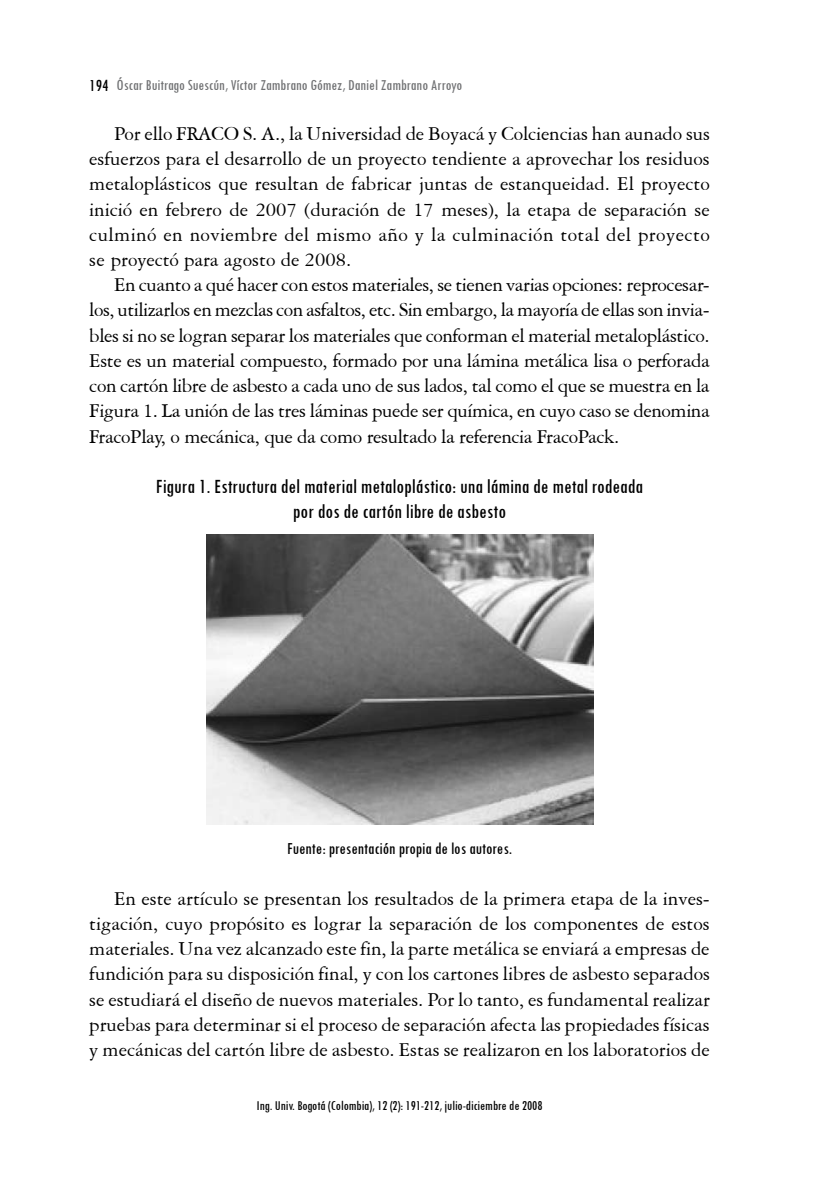
<style>
.page{position:relative;width:819px;height:1191px;background:#fff}
.page>*{position:absolute;margin:0;border:0;box-sizing:border-box;transform-origin:0 0}
.t1{font:21px/25.2px "American Garamond BT";color:#000;text-align:justify}
.t2{font:condensed 21px/25.2px "Tw Cen";color:#000;text-align:center}
.t3{font:condensed 17.5px "Tw Cen";color:#000}
.t4{font:condensed 15.75px "Tw Cen";color:#707173}
.t5{font:condensed 14px "Tw Cen";color:#000}
.s1{font-size:17.5px;color:#000}
</style>
<div class="page">
<img style="left:206px;top:534px;width:387px;height:290px">
<p class="t4" style="left:89px;top:76px;width:374px"><span class="s1">194</span> Óscar Buitrago Suescún, Víctor Zambrano Gómez, Daniel Zambrano Arroyo</p>
<p class="t1" style="left:89px;top:121px;width:622px;text-indent:25px">Por ello FRACO S. A., la Universidad de Boyacá y Colciencias han aunado sus esfuerzos para el desarrollo de un proyecto tendiente a aprovechar los residuos metaloplásticos que resultan de fabricar juntas de estanqueidad. El proyecto inició en febrero de 2007 (duración de 17 meses), la etapa de separación se culminó en noviembre del mismo año y la culminación total del proyecto se proyectó para agosto de 2008.</p>
<p class="t1" style="left:89px;top:272px;width:622px;text-indent:25px">En cuanto a qué hacer con estos materiales, se tienen varias opciones: reprocesar&shy;los, utilizarlos en mezclas con asfaltos, etc. Sin embargo, la mayoría de ellas son invia&shy;bles si no se logran separar los materiales que conforman el material metaloplástico.<br>Este es un material compuesto, formado por una lámina metálica lisa o perforada con cartón libre de asbesto a cada uno de sus lados, tal como el que se muestra en la Figura 1. La unión de las tres láminas puede ser química, en cuyo caso se denomina FracoPlay, o mecánica, que da como resultado la referencia FracoPack.</p>
<p class="t2" style="left:156px;top:473px;width:488px">Figura 1. Estructura del material metaloplástico: una lámina de metal rodeada por dos de cartón libre de asbesto</p>
<p class="t3" style="left:287px;top:838px;width:226px">Fuente: presentación propia de los autores.</p>
<p class="t1" style="left:89px;top:885px;width:622px;text-indent:25px">En este artículo se presentan los resultados de la primera etapa de la inves&shy;tigación, cuyo propósito es lograr la separación de los componentes de estos materiales. Una vez alcanzado este fin, la parte metálica se enviará a empresas de fundición para su disposición final, y con los cartones libres de asbesto separados se estudiará el diseño de nuevos materiales. Por lo tanto, es fundamental realizar pruebas para determinar si el proceso de separación afecta las propiedades físicas y mecánicas del cartón libre de asbesto. Estas se realizaron en los laboratorios de</p>
<p class="t5" style="left:256px;top:1097px;width:287px">Ing. Univ. Bogotá (Colombia), 12 (2): 191-212, julio-diciembre de 2008</p>
</div>
